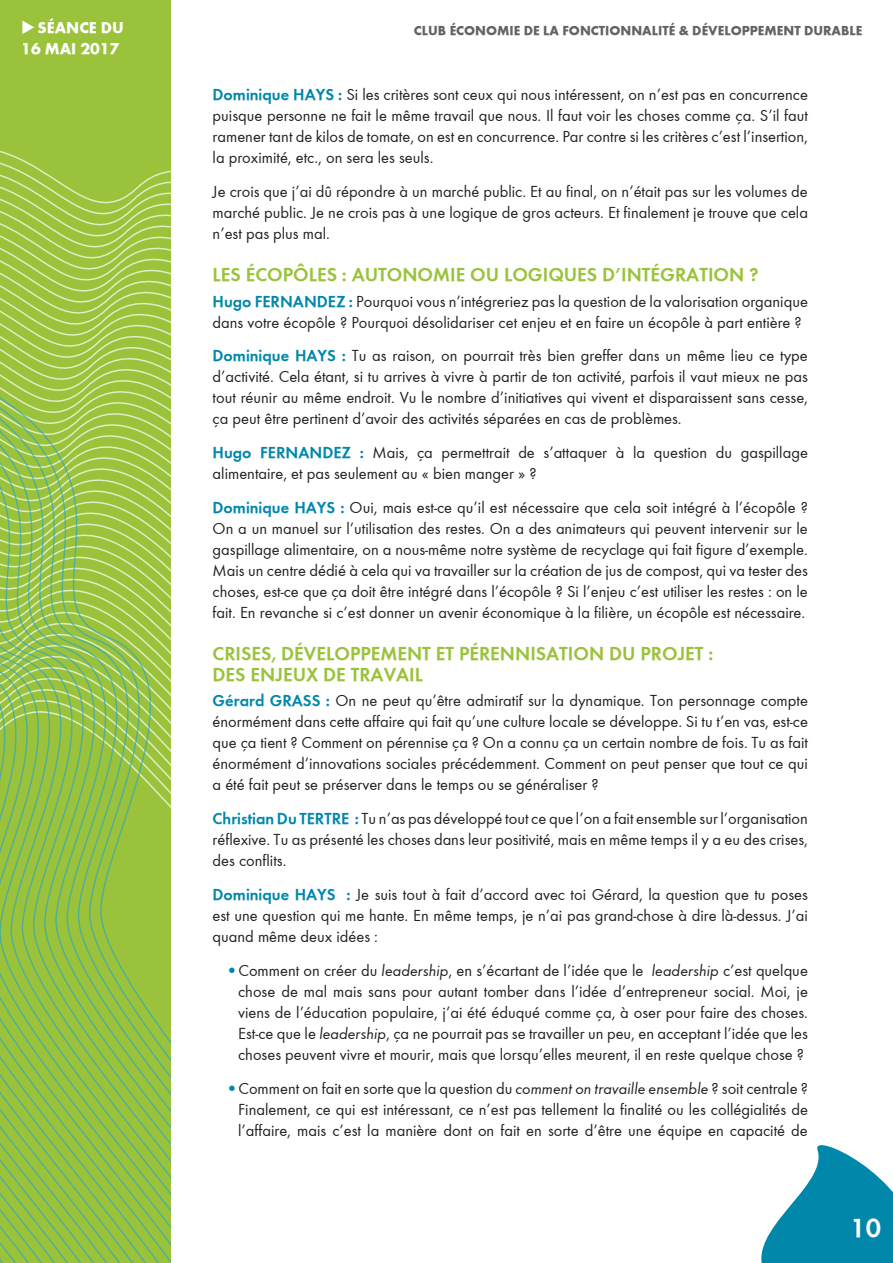
<style>
.page{position:relative;width:893px;height:1263px;background:#fff}
.page>*{position:absolute;margin:0;border:0;box-sizing:border-box;transform-origin:0 0}
.t1{font:700 27px "Function";color:#fff}
.t2{font:700 19.5px/21px "Function";color:#9ac23b}
.t3{font:16.5px/21px "Function";color:#231f20;text-align:justify}
.t4{font:16.2px "Function LH Heavy";color:#fff}
.t5{font:13.5px "Function LH Heavy";color:#636366}
.s1{font-weight:700;color:#0087aa}
.s2{font-size:19.5px;color:#0087aa}
.s3{font-style:italic}
</style>
<div class="page">
<svg style="left:0;top:0;width:170px;height:1263px;background:#99c34a"></svg>
<svg style="left:761px;top:1145px;width:132px;height:118px"></svg>
<p class="t4" style="left:21px;top:18px;width:104px">◆SÉANCE DU</p>
<p class="t5" style="left:414px;top:22px;width:450px">CLUB ÉCONOMIE DE LA FONCTIONNALITÉ &amp; DÉVELOPPEMENT DURABLE</p>
<p class="t4" style="left:21px;top:39px;width:100px">16 MAI 2017</p>
<p class="t3" style="left:213px;top:84px;width:597px"><span class="s1">Dominique HAYS :</span> Si les critères sont ceux qui nous intéressent, on n’est pas en concurrence puisque personne ne fait le même travail que nous. Il faut voir les choses comme ça. S’il faut ramener tant de kilos de tomate, on est en concurrence. Par contre si les critères c’est l’insertion, la proximité, etc., on sera les seuls.</p>
<p class="t3" style="left:213px;top:181px;width:597px">Je crois que j’ai dû répondre à un marché public. Et au final, on n’était pas sur les volumes de marché public. Je ne crois pas à une logique de gros acteurs. Et finalement je trouve que cela n’est pas plus mal.</p>
<p class="t2" style="left:213px;top:264px;width:548px">LES ÉCOPÔLES : AUTONOMIE OU LOGIQUES D’INTÉGRATION ?</p>
<p class="t3" style="left:213px;top:291px;width:597px"><span class="s1">Hugo FERNANDEZ :</span> Pourquoi vous n’intégreriez pas la question de la valorisation organique dans votre écopôle ? Pourquoi désolidariser cet enjeu et en faire un écopôle à part entière ?</p>
<p class="t3" style="left:213px;top:345px;width:597px"><span class="s1">Dominique HAYS :</span> Tu as raison, on pourrait très bien greffer dans un même lieu ce type d’activité. Cela étant, si tu arrives à vivre à partir de ton activité, parfois il vaut mieux ne pas tout réunir au même endroit. Vu le nombre d’initiatives qui vivent et disparaissent sans cesse, ça peut être pertinent d’avoir des activités séparées en cas de problèmes.</p>
<p class="t3" style="left:213px;top:442px;width:597px"><span class="s1">Hugo FERNANDEZ :</span> Mais, ça permettrait de s’attaquer à la question du gaspillage alimentaire, et pas seulement au « bien manger » ?</p>
<p class="t3" style="left:213px;top:497px;width:597px"><span class="s1">Dominique HAYS :</span> Oui, mais est-ce qu’il est nécessaire que cela soit intégré à l’écopôle ?<br>On a un manuel sur l’utilisation des restes. On a des animateurs qui peuvent intervenir sur le gaspillage alimentaire, on a nous-même notre système de recyclage qui fait figure d’exemple.<br>Mais un centre dédié à cela qui va travailler sur la création de jus de compost, qui va tester des choses, est-ce que ça doit être intégré dans l’écopôle ? Si l’enjeu c’est utiliser les restes : on le fait. En revanche si c’est donner un avenir économique à la filière, un écopôle est nécessaire.</p>
<p class="t2" style="left:213px;top:643px;width:502px">CRISES, DÉVELOPPEMENT ET PÉRENNISATION DU PROJET :<br>DES ENJEUX DE TRAVAIL</p>
<p class="t3" style="left:213px;top:690px;width:597px"><span class="s1">Gérard GRASS :</span> On ne peut qu’être admiratif sur la dynamique. Ton personnage compte énormément dans cette affaire qui fait qu’une culture locale se développe. Si tu t’en vas, est-ce que ça tient ? Comment on pérennise ça ? On a connu ça un certain nombre de fois. Tu as fait énormément d’innovations sociales précédemment. Comment on peut penser que tout ce qui a été fait peut se préserver dans le temps ou se généraliser ?</p>
<p class="t3" style="left:213px;top:808px;width:597px"><span class="s1">Christian Du TERTRE :</span> Tu n’as pas développé tout ce que l’on a fait ensemble sur l’organisation réflexive. Tu as présenté les choses dans leur positivité, mais en même temps il y a eu des crises, des conflits.</p>
<p class="t3" style="left:213px;top:884px;width:597px"><span class="s1">Dominique HAYS :</span> Je suis tout à fait d’accord avec toi Gérard, la question que tu poses est une question qui me hante. En même temps, je n’ai pas grand-chose à dire là-dessus. J’ai quand même deux idées :</p>
<p class="t3" style="left:238px;top:960px;width:571px;text-indent:-13px"><span class="s2">•</span>Comment on créer du <span class="s3">leadership</span>, en s’écartant de l’idée que le <span class="s3">leadership</span> c’est quelque chose de mal mais sans pour autant tomber dans l’idée d’entrepreneur social. Moi, je viens de l’éducation populaire, j’ai été éduqué comme ça, à oser pour faire des choses.<br>Est-ce que le <span class="s3">leadership</span>, ça ne pourrait pas se travailler un peu, en acceptant l’idée que les choses peuvent vivre et mourir, mais que lorsqu’elles meurent, il en reste quelque chose ?</p>
<p class="t3" style="left:238px;top:1077px;width:571px;text-indent:-13px"><span class="s2">•</span>Comment on fait en sorte que la question du <span class="s3">comment on travaille ensemble</span> ? soit centrale ?<br>Finalement, ce qui est intéressant, ce n’est pas tellement la finalité ou les collégialités de l’affaire, mais c’est la manière dont on fait en sorte d’être une équipe en capacité de</p>
<p class="t1" style="left:850px;top:1212px;width:32px">10</p>
</div>
